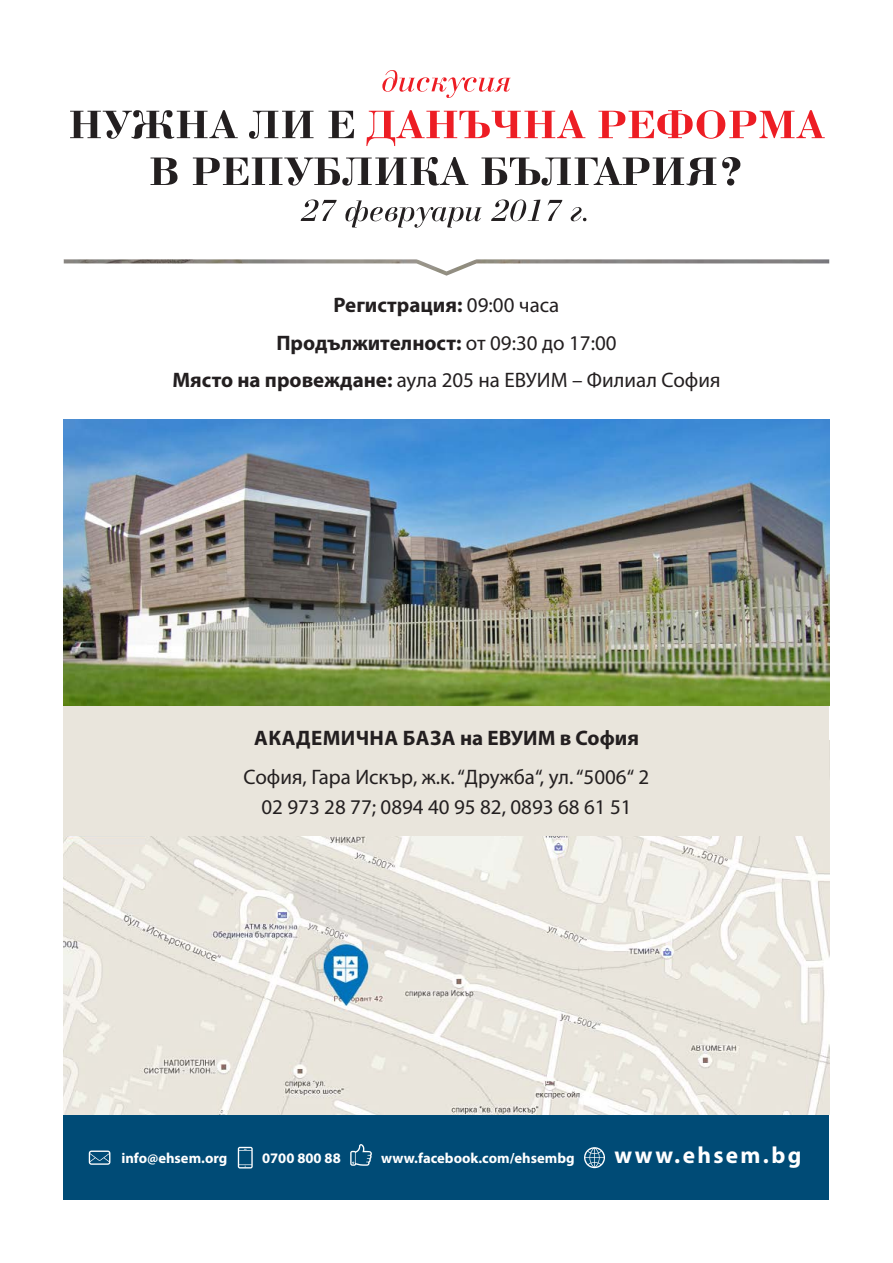
<style>
.page{position:relative;width:893px;height:1263px;background:#fff}
.page>*{position:absolute;margin:0;border:0;box-sizing:border-box;transform-origin:0 0}
.t1{font:700 23.4px "Myriad Pro";letter-spacing:.1em;color:#fff}
.t2{font:21px/38px "Myriad Pro";color:#231f20;text-align:center}
.t3{font:700 21px "Myriad Pro";letter-spacing:.015em;color:#231f20}
.t4{font:700 14.55px "Myriad Pro";color:#fff}
.s1{font-weight:700}
</style>
<div class="page">
<img style="left:64px;top:836px;width:765px;height:279px">
<img style="left:64px;top:420px;width:765px;height:286px">
<div style="left:64px;top:706px;width:765px;height:130px;background:#e9e5dc"></div>
<div style="left:64px;top:1115px;width:765px;height:84px;background:#004b76"></div>
<svg style="left:584px;top:1147px;width:21px;height:21px"></svg>
<svg style="left:350px;top:1144px;width:22px;height:22px"></svg>
<svg style="left:89px;top:1150px;width:21px;height:15px"></svg>
<svg style="left:238px;top:1147px;width:15px;height:21px"></svg>
<svg style="left:301px;top:199px;width:285px;height:29px"></svg>
<svg style="left:150px;top:157px;width:590px;height:29px"></svg>
<svg style="left:366px;top:110px;width:459px;height:36px"></svg>
<svg style="left:70px;top:110px;width:284px;height:29px"></svg>
<svg style="left:382px;top:70px;width:129px;height:28px"></svg>
<img style="left:435px;top:271px;width:23px;height:5px">
<svg style="left:64px;top:259px;width:765px;height:12px"></svg>
<p class="t2" style="left:173px;top:285px;width:549px"><span class="s1">Регистрация:</span> 09:00 часа<br><span class="s1">Продължителност:</span> от 09:30 до 17:00<br><span class="s1">Място на провеждане:</span> аула 205 на ЕВУИМ – Филиал София</p>
<p class="t3" style="left:254px;top:724px;width:386px">АКАДЕМИЧНА БАЗА на ЕВУИМ в София</p>
<p class="t2" style="left:244px;top:762px;width:407px;line-height:30px">София, Гара Искър, ж.к. “Дружба“, ул. “5006“ 2<br>02 973 28 77; 0894 40 95 82, 0893 68 61 51</p>
<p class="t4" style="left:121px;top:1149px;width:108px">info@ehsem.org</p>
<p class="t4" style="left:262px;top:1149px;width:80px">0700 800 88</p>
<p class="t4" style="left:381px;top:1149px;width:195px">www.facebook.com/ehsembg</p>
<p class="t1" style="left:614px;top:1140px;width:188px">www.ehsem.bg</p>
</div>
